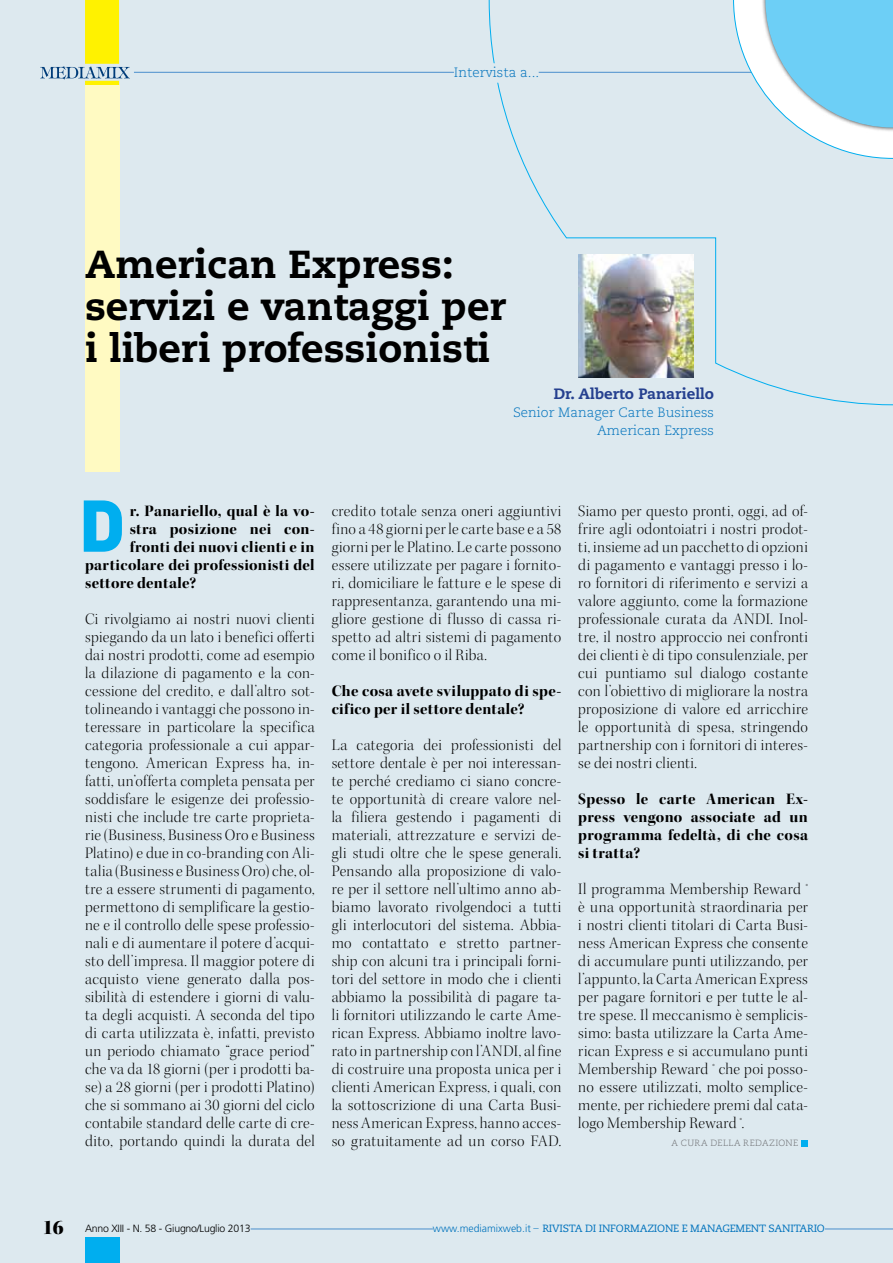
<style>
.page{position:relative;width:893px;height:1263px;background:#dde9ef}
.page>*{position:absolute;margin:0;border:0;box-sizing:border-box;transform-origin:0 0}
.t1{font:900 72px "DIN";color:#00aeef}
.t2{font:800 39px/42px "Caecilia LT Std";color:#000}
.t3{font:16.2px/18px "Kepler Std Light Disp";letter-spacing:.025em;color:#000;text-align:justify}
.t4{font:16.2px/18px "Kepler Std Bold Disp";letter-spacing:.025em;color:#000}
.t5{font:800 15px "Caecilia LT Std";color:#25408f}
.t6{font:300 13.5px/18px "Caecilia LT Std";color:#0072bc;text-align:right}
.t7{font:10.5px "Caecilia LT Std";letter-spacing:-.02em;color:#0072bc}
.t8{font:300 10.5px "Frutiger LT Std";letter-spacing:-.02em;color:#000}
.t9{font:300 9px "Caecilia LT Std";letter-spacing:.045em;color:#6d6e71}
.s1{font-family:"Kepler Std Black Disp";font-weight:400;font-size:21px}
.s2{font-family:"Frutiger LT Std";font-weight:300}
.s3{font-family:"Futura Std";font-weight:300}
</style>
<div class="page">
<svg style="left:488px;top:0;width:405px;height:406px"></svg>
<svg style="left:40px;top:0;width:90px;height:88px"></svg>
<hr style="left:96px;top:1228px;width:797px;height:1px;background:#4a8ecc">
<div style="left:85px;top:1237px;width:34px;height:26px;background:#00aeef"></div>
<div style="left:85px;top:1219px;width:166px;height:17px;background:#dde9ef"></div>
<div style="left:433px;top:1214px;width:392px;height:18px;background:#dde9ef"></div>
<div style="left:85px;top:85px;width:34px;height:386px;background:#fffac2"></div>
<div style="left:801px;top:1140px;width:7px;height:7px;background:#00aeef"></div>
<hr style="left:134px;top:72px;width:638px;height:1px;background:#4a8ecc">
<svg style="left:733px;top:0;width:160px;height:159px"></svg>
<div style="left:454px;top:63px;width:85px;height:20px;background:#dde9ef"></div>
<p class="t6" style="left:454px;top:64px;width:87px">Intervista a...</p>
<h2 class="t2" style="left:85px;top:244px;width:422px">American Express: servizi e vantaggi per i liberi professionisti</h2>
<p class="t5" style="left:554px;top:385px;width:162px">Dr. Alberto Panariello</p>
<p class="t6" style="left:513px;top:404px;width:202px">Senior Manager Carte Business<br>American Express</p>
<h1 class="t1" style="left:79px;top:477px;width:48px">D</h1>
<p class="t4" style="left:130px;top:502px;width:186px">r. Panariello, qual è la vo-</p>
<p class="t4" style="left:130px;top:520px;width:186px">stra posizione nei con-</p>
<p class="t4" style="left:130px;top:538px;width:186px">fronti dei nuovi clienti e in</p>
<p class="t4" style="left:85px;top:556px;width:231px">particolare dei professionisti del</p>
<p class="t4" style="left:85px;top:574px;width:112px">settore dentale?</p>
<p class="t3" style="left:85px;top:610px;width:231px">Ci rivolgiamo ai nostri nuovi clienti spiegando da un lato i benefici offerti dai nostri prodotti, come ad esempio la dilazione di pagamento e la con&shy;cessione del credito, e dall’altro sot&shy;tolineando i vantaggi che possono in&shy;teressare in particolare la specifica categoria professionale a cui appar&shy;tengono. American Express ha, in&shy;fatti, un’offerta completa pensata per soddisfare le esigenze dei professio&shy;nisti che include tre carte proprieta&shy;rie (Business, Business Oro e Business Platino) e due in co-branding con Ali&shy;talia (Business e Business Oro) che, ol&shy;tre a essere strumenti di pagamento, permettono di semplificare la gestio&shy;ne e il controllo delle spese professio&shy;nali e di aumentare il potere d’acqui&shy;sto dell’impresa. Il maggior potere di acquisto viene generato dalla pos&shy;sibilità di estendere i giorni di valu&shy;ta degli acquisti. A seconda del tipo di carta utilizzata è, infatti, previsto un periodo chiamato “grace period” che va da 18 giorni (per i prodotti ba&shy;se) a 28 giorni (per i prodotti Platino) che si sommano ai 30 giorni del ciclo contabile standard delle carte di cre&shy;dito, portando quindi la durata del</p>
<p class="t3" style="left:332px;top:502px;width:231px">credito totale senza oneri aggiuntivi fino a 48 giorni per le carte base e a 58 giorni per le Platino. Le carte possono essere utilizzate per pagare i fornito&shy;ri, domiciliare le fatture e le spese di rappresentanza, garantendo una mi&shy;gliore gestione di flusso di cassa ri&shy;spetto ad altri sistemi di pagamento come il bonifico o il Riba.</p>
<p class="t4" style="left:332px;top:682px;width:231px">Che cosa avete sviluppato di spe&shy;cifico per il settore dentale?</p>
<p class="t3" style="left:332px;top:736px;width:231px">La categoria dei professionisti del settore dentale è per noi interessan&shy;te perché crediamo ci siano concre&shy;te opportunità di creare valore nel&shy;la filiera gestendo i pagamenti di materiali, attrezzature e servizi de&shy;gli studi oltre che le spese generali.<br>Pensando alla proposizione di valo&shy;re per il settore nell’ultimo anno ab&shy;biamo lavorato rivolgendoci a tutti gli interlocutori del sistema. Abbia&shy;mo contattato e stretto partner&shy;ship con alcuni tra i principali forni&shy;tori del settore in modo che i clienti abbiamo la possibilità di pagare ta&shy;li fornitori utilizzando le carte Ame&shy;rican Express. Abbiamo inoltre lavo&shy;rato in partnership con l’ANDI, al fine di costruire una proposta unica per i clienti American Express, i quali, con la sottoscrizione di una Carta Busi&shy;ness American Express, hanno acces&shy;so gratuitamente ad un corso FAD.</p>
<p class="t3" style="left:578px;top:502px;width:231px">Siamo per questo pronti, oggi, ad of&shy;frire agli odontoiatri i nostri prodot&shy;ti, insieme ad un pacchetto di opzioni di pagamento e vantaggi presso i lo&shy;ro fornitori di riferimento e servizi a valore aggiunto, come la formazione professionale curata da ANDI. Inol&shy;tre, il nostro approccio nei confronti dei clienti è di tipo consulenziale, per cui puntiamo sul dialogo costante con l’obiettivo di migliorare la nostra proposizione di valore ed arricchire le opportunità di spesa, stringendo partnership con i fornitori di interes&shy;se dei nostri clienti.</p>
<p class="t4" style="left:578px;top:790px;width:231px;text-align:justify">Spesso le carte American Ex&shy;press vengono associate ad un programma fedeltà, di che cosa si tratta?</p>
<p class="t3" style="left:578px;top:880px;width:231px">Il programma Membership Reward ® è una opportunità straordinaria per i nostri clienti titolari di Carta Busi&shy;ness American Express che consente di accumulare punti utilizzando, per l’appunto, la Carta American Express per pagare fornitori e per tutte le al&shy;tre spese. Il meccanismo è semplicis&shy;simo: basta utilizzare la Carta Ame&shy;rican Express e si accumulano punti Membership Reward ® che poi posso&shy;no essere utilizzati, molto semplice&shy;mente, per richiedere premi dal cata&shy;logo Membership Reward ®.</p>
<p class="t9" style="left:671px;top:1138px;width:24px">a cura</p>
<p class="t9" style="left:710px;top:1138px;width:41px">della reda</p>
<p class="t9" style="left:769px;top:1138px;width:24px">zione</p>
<p class="t8" style="left:43px;top:1222px;width:210px"><span class="s1">16</span> Anno XIII - N. 58 - Giugno/Luglio 2013</p>
<p class="t7" style="left:433px;top:1222px;width:394px"><span class="s2">www.mediamixweb.it</span> <span class="s3">–</span> RIVISTA DI INFORMAZIONE E MANAGEMENT SANITARIO</p>
</div>
